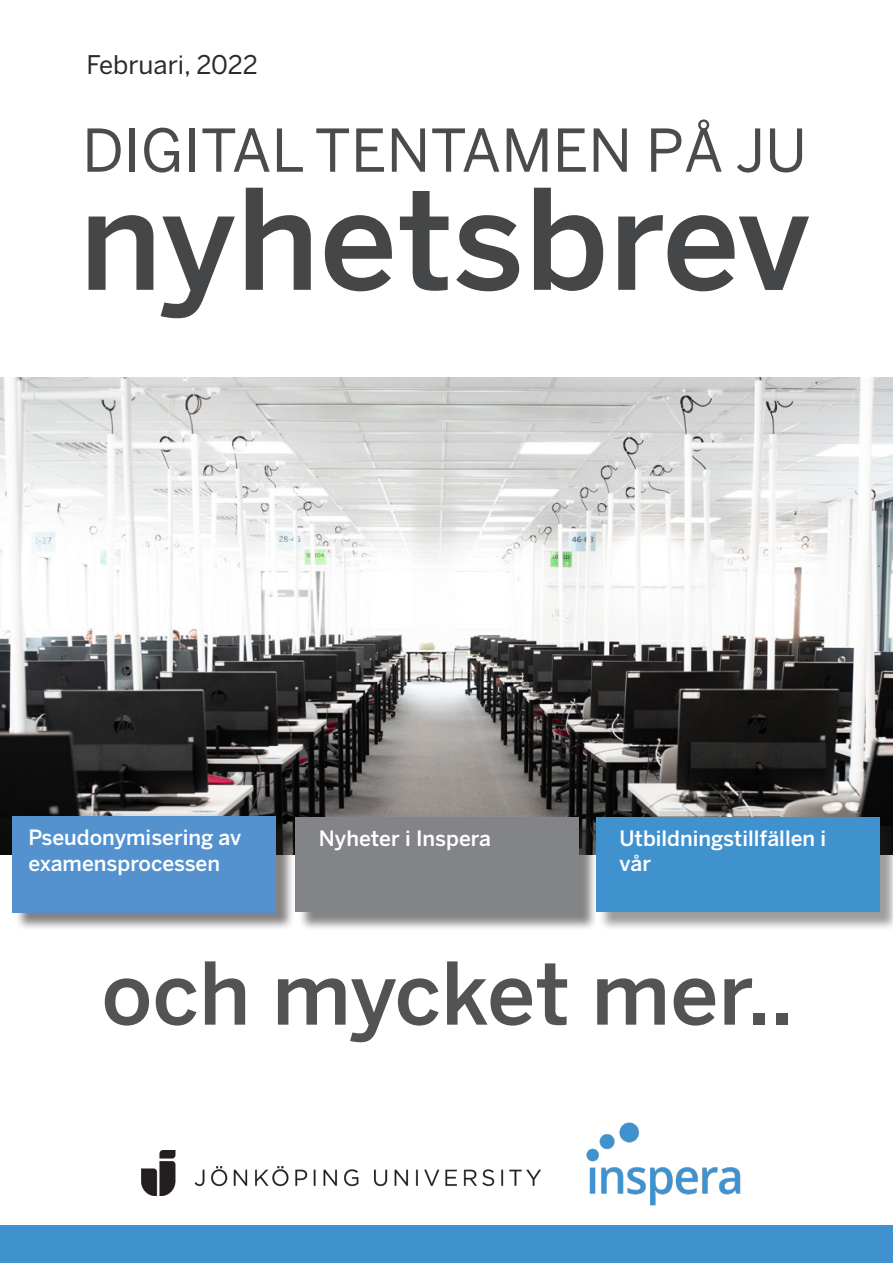
<style>
.page{position:relative;width:893px;height:1263px;background:#fff}
.page>*{position:absolute;margin:0;border:0;box-sizing:border-box;transform-origin:0 0}
._11pt_Righ-reg{font:500 138px "Benton Sans";color:#454647}
._11pt_Left-reg{font:500 85.5px "Benton Sans";color:#535355}
._11pt_Righ-reg-2{font:58.5px "Benton Sans";color:#4a4b4c}
._11pt_Left-reg-2{font:25.5px "Benton Sans";color:#2b292a}
._11pt_Left-reg-3{font:500 21px/25.2px "Benton Sans";color:#fff}
.s1{color:#fff}
</style>
<div class="page">
<img style="left:586px;top:1122px;width:155px;height:84px">
<img style="left:0;top:377px;width:893px;height:478px">
<img style="left:142px;top:1150px;width:399px;height:45px">
<div style="left:0;top:1225px;width:893px;height:38px;background:#4092cf"></div>
<div style="left:15px;top:818px;width:279px;height:113px;background:#231f20;opacity:.56"></div>
<div style="left:13px;top:816px;width:263px;height:96px;background:#5392cf"></div>
<div style="left:599px;top:820px;width:294px;height:111px;background:#231f20;opacity:.44"></div>
<div style="left:596px;top:817px;width:284px;height:95px;background:#4092cf"></div>
<div style="left:298px;top:820px;width:300px;height:111px;background:#231f20;opacity:.55"></div>
<div style="left:296px;top:817px;width:283px;height:95px;background:#828487"></div>
<p class="_11pt_Left-reg-2" style="left:86px;top:50px;width:189px">Februari, 2022<span class="s1">8</span></p>
<p class="_11pt_Righ-reg-2" style="left:82px;top:116px;width:726px">DIGITAL TENTAMEN PÅ JU</p>
<p class="_11pt_Righ-reg" style="left:79px;top:158px;width:733px">nyhetsbrev</p>
<p class="_11pt_Left-reg-3" style="left:28px;top:825px;width:214px">Pseudonymisering av</p>
<p class="_11pt_Left-reg-3" style="left:319px;top:825px;width:174px">Nyheter i Inspera</p>
<p class="_11pt_Left-reg-3" style="left:28px;top:850px;width:193px">examensprocessen</p>
<p class="_11pt_Left-reg-3" style="left:619px;top:825px;width:208px">Utbildningstillfällen i vår</p>
<p class="_11pt_Left-reg" style="left:101px;top:943px;width:694px">och mycket mer..</p>
</div>
